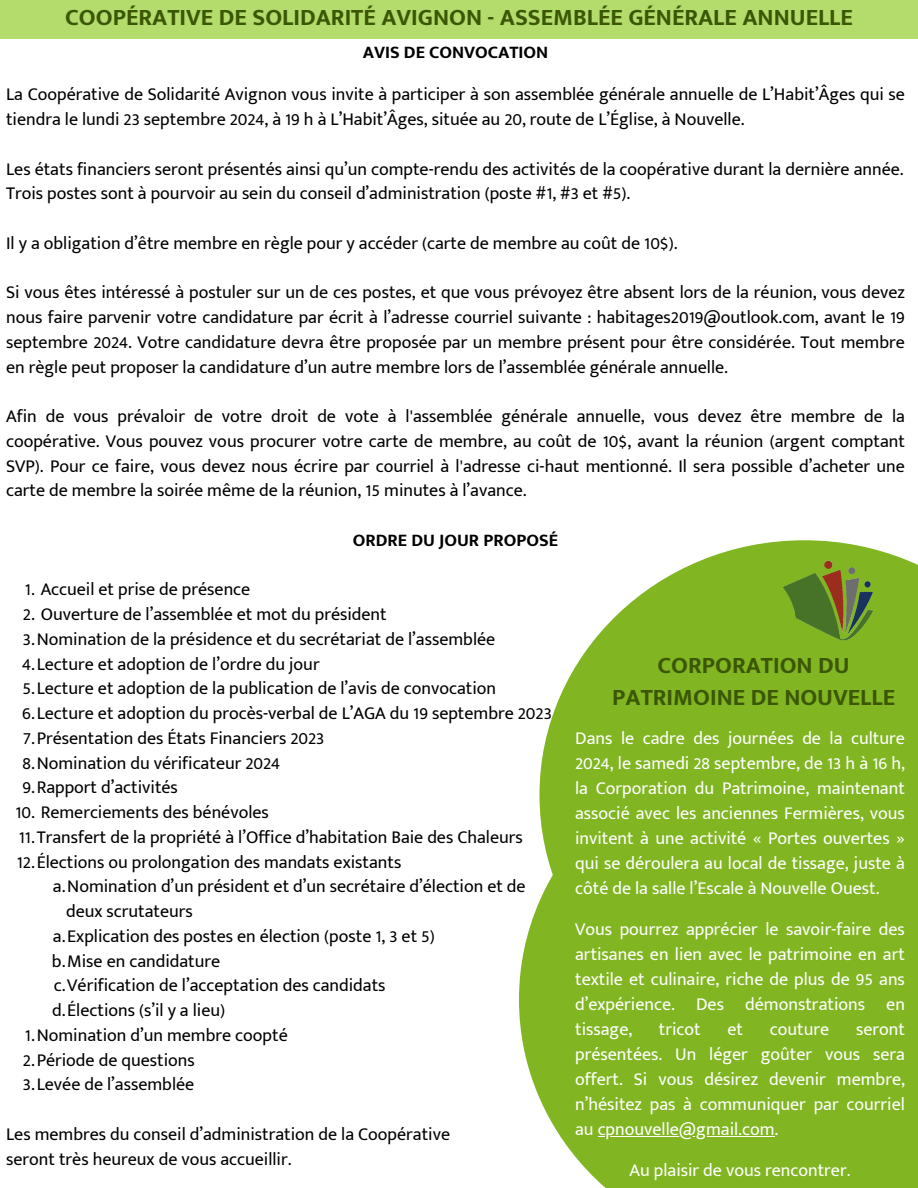
<style>
.page{position:relative;width:918px;height:1188px;background:#fff}
.page>*{position:absolute;margin:0;border:0;box-sizing:border-box;transform-origin:0 0}
.t1{font:700 24px/32.7px "Mukta Mahee";color:#3b5704;text-align:center}
.t2{font:18px/24.8px "Mukta Mahee";color:#000;text-align:justify}
.t3{font:18px/25px "Mukta Mahee";color:#fff;text-align:justify}
.t4{font:700 18px "Mukta Mahee";color:#000}
</style>
<div class="page">
<div style="left:0;top:0;width:918px;height:38px;background:#b3dc6c"></div>
<svg style="left:544px;top:540px;width:374px;height:205px;fill:#81b622"></svg>
<div style="left:519px;top:745px;width:399px;height:443px;background:#81b622"></div>
<img style="left:750px;top:560px;width:152px;height:92px">
<hr style="left:598px;top:1136px;width:177px;height:1px;background:#fff">
<p class="t1" style="left:65px;top:1px;width:789px">COOPÉRATIVE DE SOLIDARITÉ AVIGNON - ASSEMBLÉE GÉNÉRALE ANNUELLE</p>
<h1 class="t4" style="left:363px;top:41px;width:187px">AVIS DE CONVOCATION</h1>
<h2 class="t2" style="left:6px;top:82px;width:900px">La Coopérative de Solidarité Avignon vous invite à participer à son assemblée générale annuelle de L’Habit’Âges qui se tiendra le lundi 23 septembre 2024, à 19 h à L’Habit’Âges, située au 20, route de L’Église, à Nouvelle.</h2>
<p class="t2" style="left:6px;top:156px;width:899px">Les états financiers seront présentés ainsi qu’un compte-rendu des activités de la coopérative durant la dernière année.</p>
<p class="t2" style="left:6px;top:181px;width:626px">Trois postes sont à pourvoir au sein du conseil d’administration (poste #1, #3 et #5).</p>
<p class="t2" style="left:6px;top:230px;width:673px">Il y a obligation d’être membre en règle pour y accéder (carte de membre au coût de 10$).</p>
<p class="t2" style="left:6px;top:280px;width:900px">Si vous êtes intéressé à postuler sur un de ces postes, et que vous prévoyez être absent lors de la réunion, vous devez nous faire parvenir votre candidature par écrit à l’adresse courriel suivante : habitages2019@outlook.com, avant le 19 septembre 2024. Votre candidature devra être proposée par un membre présent pour être considérée. Tout membre en règle peut proposer la candidature d’un autre membre lors de l’assemblée générale annuelle.</p>
<p class="t2" style="left:6px;top:403px;width:900px">Afin de vous prévaloir de votre droit de vote à l'assemblée générale annuelle, vous devez être membre de la coopérative. Vous pouvez vous procurer votre carte de membre, au coût de 10$, avant la réunion (argent comptant SVP). Pour ce faire, vous devez nous écrire par courriel à l'adresse ci-haut mentionné. Il sera possible d’acheter une carte de membre la soirée même de la réunion, 15 minutes à l’avance.</p>
<p class="t4" style="left:353px;top:529px;width:207px">ORDRE DU JOUR PROPOSÉ</p>
<p class="t2" style="left:25px;top:577px;width:227px">1. Accueil et prise de présence</p>
<p class="t2" style="left:23px;top:601px;width:365px">2. Ouverture de l’assemblée et mot du président</p>
<p class="t2" style="left:23px;top:626px;width:474px">3.Nomination de la présidence et du secrétariat de l’assemblée</p>
<p class="t2" style="left:22px;top:651px;width:299px">4.Lecture et adoption de l’ordre du jour</p>
<p class="t2" style="left:22px;top:676px;width:475px">5.Lecture et adoption de la publication de l’avis de convocation</p>
<p class="t2" style="left:22px;top:700px;width:531px">6.Lecture et adoption du procès-verbal de L’AGA du 19 septembre 2023</p>
<p class="t2" style="left:23px;top:725px;width:303px">7.Présentation des États Financiers 2023</p>
<p class="t2" style="left:23px;top:750px;width:259px">8.Nomination du vérificateur 2024</p>
<p class="t2" style="left:22px;top:775px;width:157px">9.Rapport d’activités</p>
<p class="t2" style="left:15px;top:799px;width:255px">10. Remerciements des bénévoles</p>
<p class="t2" style="left:19px;top:824px;width:506px">11.Transfert de la propriété à l’Office d’habitation Baie des Chaleurs</p>
<p class="t2" style="left:17px;top:849px;width:386px">12.Élections ou prolongation des mandats existants</p>
<p class="t2" style="left:53px;top:874px;width:474px">a.Nomination d’un président et d’un secrétaire d’élection et de</p>
<p class="t2" style="left:66px;top:898px;width:128px">deux scrutateurs</p>
<p class="t2" style="left:53px;top:923px;width:384px">a.Explication des postes en élection (poste 1, 3 et 5)</p>
<p class="t2" style="left:52px;top:948px;width:170px">b.Mise en candidature</p>
<p class="t2" style="left:54px;top:973px;width:333px">c.Vérification de l’acceptation des candidats</p>
<p class="t2" style="left:52px;top:997px;width:175px">d.Élections (s’il y a lieu)</p>
<p class="t2" style="left:25px;top:1022px;width:264px">1.Nomination d’un membre coopté</p>
<p class="t2" style="left:23px;top:1047px;width:173px">2.Période de questions</p>
<p class="t2" style="left:23px;top:1072px;width:173px">3.Levée de l’assemblée</p>
<p class="t2" style="left:6px;top:1121px;width:446px">Les membres du conseil d’administration de la Coopérative</p>
<p class="t2" style="left:6px;top:1146px;width:287px">seront très heureux de vous accueillir.</p>
<p class="t1" style="left:612px;top:648px;width:285px">CORPORATION DU<br>PATRIMOINE DE NOUVELLE</p>
<h1 class="t3" style="left:575px;top:725px;width:331px">Dans le cadre des journées de la culture 2024, le samedi 28 septembre, de 13 h à 16 h, la Corporation du Patrimoine, maintenant associé avec les anciennes Fermières, vous invitent à une activité « Portes ouvertes » qui se déroulera au local de tissage, juste à côté de la salle l’Escale à Nouvelle Ouest.</h1>
<p class="t3" style="left:575px;top:916px;width:331px">Vous pourrez apprécier le savoir-faire des artisanes en lien avec le patrimoine en art textile et culinaire, riche de plus de 95 ans d’expérience. Des démonstrations en tissage,</p>
<p class="t3" style="left:659px;top:1016px;width:43px">tricot</p>
<p class="t3" style="left:728px;top:1016px;width:17px">et</p>
<p class="t3" style="left:770px;top:1016px;width:61px">couture</p>
<p class="t3" style="left:575px;top:1016px;width:331px;text-indent:281px">seront présentées. Un léger goûter vous sera offert. Si vous désirez devenir membre, n’hésitez pas à communiquer par courriel au cpnouvelle@gmail.com.</p>
<p class="t3" style="left:630px;top:1157px;width:222px">Au plaisir de vous rencontrer.</p>
</div>
